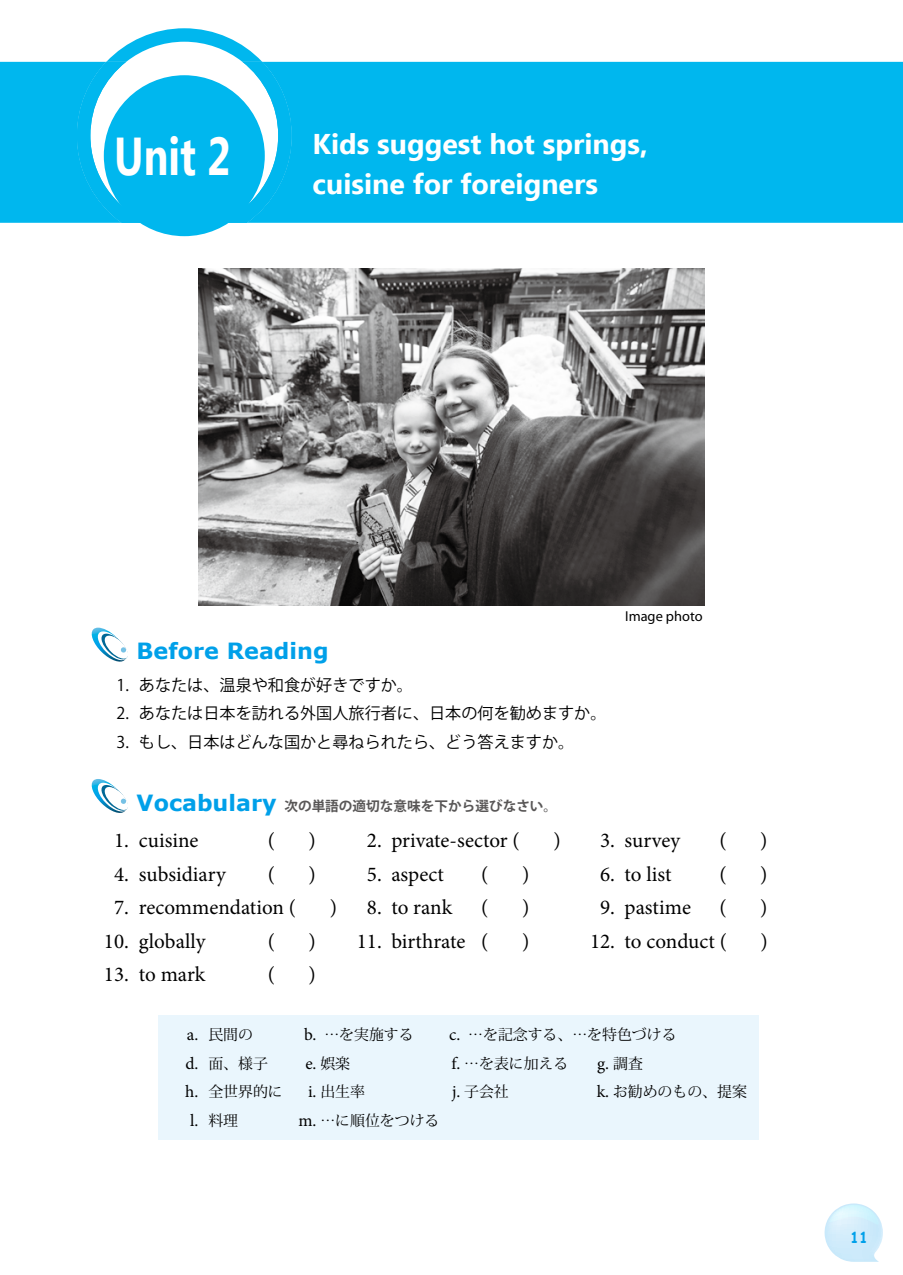
<style>
.page{position:relative;width:903px;height:1275px;background:#fff}
.page>*{position:absolute;margin:0;border:0;box-sizing:border-box;transform-origin:0 0}
.t1{font:700 53.2px "Ebrima";color:#fff;scale:.77 1}
.t2{font:700 28.53px/39.7px "Ebrima";color:#fff}
.t3{font:700 22.4px "Verdana";color:#00a0e9}
.t4{font:21px "Minion Pro";color:#000}
.t5{font:17.32px "Minion Pro";color:#000}
.t6{font:16.1px "Koz Go Pro";color:#000}
.t7{font:14.88px "Koz Min Pro";color:#000}
.t8{font:700 14.88px "Comic Sans MS";color:#00a0e9}
.t9{font:14.35px "Myriad Pro";color:#000}
.t10{font:700 13.65px "Koz Go Pro";color:#595757}
.s1{font-family:"Verdana";font-size:22.4px;color:#00a0e9}
.s2{font-family:"Minion Pro";font-size:17.32px}
.s3{font-family:"Koz Min Pro";font-size:14.88px}
</style>
<div class="page">
<div style="left:292px;top:62px;width:611px;height:161px;background:#00b7ee"></div>
<svg style="left:0;top:28px;width:292px;height:195px"></svg>
<div style="left:104px;top:75px;width:161px;height:161px;background:#00b7ee;border-radius:50%"></div>
<img style="left:199px;top:268px;width:506px;height:337px">
<svg style="left:824px;top:1203px;width:59px;height:59px"></svg>
<svg style="left:91px;top:628px;width:37px;height:34px"></svg>
<svg style="left:91px;top:779px;width:37px;height:34px"></svg>
<div style="left:159px;top:1015px;width:600px;height:124px;background:#eaf6fd"></div>
<h1 class="t1" style="left:114px;top:117px;width:153px">Unit 2</h1>
<h2 class="t2" style="left:313px;top:125px;width:337px">Kids suggest hot springs, cuisine for foreigners</h2>
<p class="t3" style="left:137px;top:635px;width:194px">Before Reading</p>
<p class="t6" style="left:117px;top:675px;width:298px">1. あなたは、温泉や和食が好きですか。</p>
<p class="t6" style="left:117px;top:703px;width:491px">2. あなたは日本を訪れる外国人旅行者に、日本の何を勧めますか。</p>
<p class="t6" style="left:117px;top:732px;width:459px">3. もし、日本はどんな国かと尋ねられたら、どう答えますか。</p>
<p class="t9" style="left:625px;top:607px;width:79px">Image photo</p>
<p class="t10" style="left:137px;top:797px;width:422px"><span class="s1">Vocabulary</span> 次の単語の適切な意味を下から選びなさい。</p>
<p class="t4" style="left:114px;top:826px;width:86px">1. cuisine</p>
<p class="t4" style="left:268px;top:826px;width:9px">(</p>
<p class="t4" style="left:309px;top:826px;width:9px">)</p>
<p class="t4" style="left:367px;top:826px;width:154px">2. private-sector (</p>
<p class="t4" style="left:553px;top:826px;width:9px">)</p>
<p class="t4" style="left:600px;top:826px;width:82px">3. survey</p>
<p class="t4" style="left:719px;top:826px;width:9px">(</p>
<p class="t4" style="left:760px;top:826px;width:9px">)</p>
<p class="t4" style="left:114px;top:860px;width:113px">4. subsidiary</p>
<p class="t4" style="left:268px;top:860px;width:9px">(</p>
<p class="t4" style="left:309px;top:860px;width:9px">)</p>
<p class="t4" style="left:367px;top:860px;width:79px">5. aspect</p>
<p class="t4" style="left:481px;top:860px;width:9px">(</p>
<p class="t4" style="left:522px;top:860px;width:9px">)</p>
<p class="t4" style="left:600px;top:860px;width:73px">6. to list</p>
<p class="t4" style="left:719px;top:860px;width:9px">(</p>
<p class="t4" style="left:760px;top:860px;width:9px">)</p>
<p class="t4" style="left:114px;top:893px;width:184px">7. recommendation (</p>
<p class="t4" style="left:330px;top:893px;width:9px">)</p>
<p class="t4" style="left:367px;top:893px;width:87px">8. to rank</p>
<p class="t4" style="left:481px;top:893px;width:9px">(</p>
<p class="t4" style="left:522px;top:893px;width:9px">)</p>
<p class="t4" style="left:600px;top:893px;width:92px">9. pastime</p>
<p class="t4" style="left:719px;top:893px;width:9px">(</p>
<p class="t4" style="left:760px;top:893px;width:9px">)</p>
<p class="t4" style="left:104px;top:927px;width:103px">10. globally</p>
<p class="t4" style="left:268px;top:927px;width:9px">(</p>
<p class="t4" style="left:309px;top:927px;width:9px">)</p>
<p class="t4" style="left:357px;top:927px;width:133px">11. birthrate (</p>
<p class="t4" style="left:522px;top:927px;width:9px">)</p>
<p class="t4" style="left:590px;top:927px;width:138px">12. to conduct (</p>
<p class="t4" style="left:760px;top:927px;width:9px">)</p>
<p class="t4" style="left:104px;top:960px;width:103px">13. to mark</p>
<p class="t4" style="left:268px;top:960px;width:9px">(</p>
<p class="t4" style="left:309px;top:960px;width:9px">)</p>
<p class="t7" style="left:187px;top:1024px;width:68px"><span class="s2">a.</span> 民間の</p>
<p class="t7" style="left:304px;top:1024px;width:111px"><span class="s2">b.</span> …を実施する</p>
<p class="t7" style="left:449px;top:1024px;width:229px"><span class="s2">c.</span> …を記念する、…を特色づける</p>
<p class="t7" style="left:185px;top:1053px;width:84px"><span class="s2">d.</span> 面、様子</p>
<p class="t5" style="left:305px;top:1052px;width:46px">e. <span class="s3">娯楽</span></p>
<p class="t7" style="left:451px;top:1053px;width:119px"><span class="s2">f.</span> …を表に加える</p>
<p class="t5" style="left:597px;top:1052px;width:47px">g. <span class="s3">調査</span></p>
<p class="t7" style="left:185px;top:1081px;width:99px"><span class="s2">h.</span> 全世界的に</p>
<p class="t7" style="left:308px;top:1081px;width:59px"><span class="s2">i.</span> 出生率</p>
<p class="t7" style="left:452px;top:1081px;width:58px"><span class="s2">j.</span> 子会社</p>
<p class="t7" style="left:597px;top:1081px;width:152px"><span class="s2">k.</span> お勧めのもの、提案</p>
<p class="t5" style="left:190px;top:1109px;width:49px">l. <span class="s3">料理</span></p>
<p class="t7" style="left:298px;top:1110px;width:143px"><span class="s2">m.</span> …に順位をつける</p>
<p class="t8" style="left:850px;top:1227px;width:20px">11</p>
</div>
